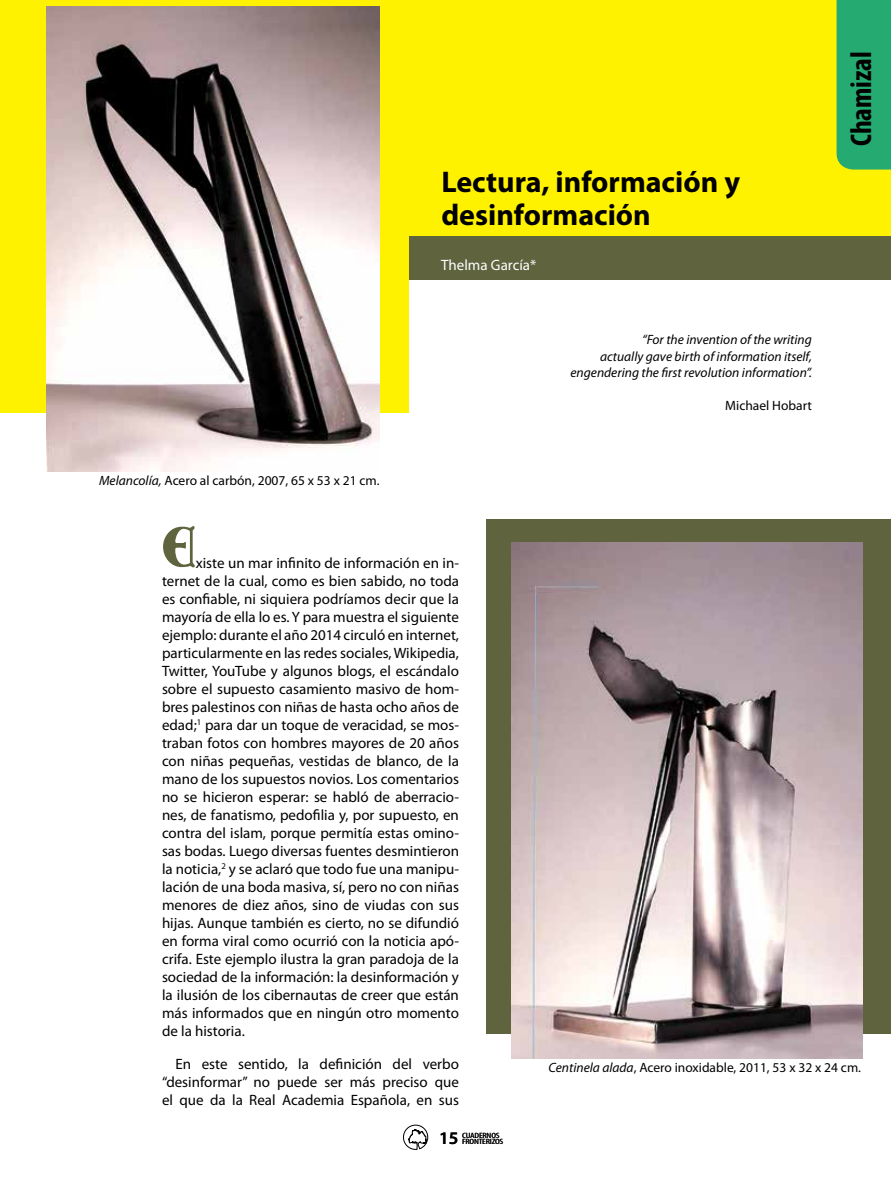
<style>
.page{position:relative;width:891px;height:1188px;background:#fff}
.page>*{position:absolute;margin:0;border:0;box-sizing:border-box;transform-origin:0 0}
.t1{font:52.5px "Deutsch Gothic";color:#5f643f}
.t2{font:700 30px/33px "Myriad Pro";color:#000}
.t3{font:700 condensed 30px "Myriad Pro";letter-spacing:-.005em;color:#000}
.t4{font:600 17.7px "Myriad Pro";color:#000}
.t5{font:15px/18px "Myriad Pro";color:#000;text-align:justify}
.t6{font:15px "Myriad Pro";color:#fff}
.t7{font:italic 13.5px/16.5px "Myriad Pro";color:#000;text-align:right}
.t8{font:13.5px "Myriad Pro";color:#000}
.t9{font:condensed 7.65px "Myriad Pro";letter-spacing:-.02em;color:#000;scale:1.37 1}
.s1{font-style:italic}
</style>
<div class="page">
<div style="left:407px;top:0;width:484px;height:280px;background:#5f643f"></div>
<div style="left:407px;top:0;width:484px;height:235px;background:#fff200"></div>
<svg style="left:403px;top:1125px;width:25px;height:25px"></svg>
<div style="left:837px;top:0;width:54px;height:170px;background:#25aa71"></div>
<div style="left:0;top:0;width:408px;height:413px;background:#fff200"></div>
<div style="left:486px;top:519px;width:405px;height:515px;background:#5f643f"></div>
<img style="left:46px;top:7px;width:334px;height:464px">
<img style="left:512px;top:542px;width:351px;height:516px">
<p class="t8" style="left:99px;top:472px;width:282px"><span class="s1">Melancolía,</span> Acero al carbón, 2007, 65 x 53 x 21 cm.</p>
<h2 class="t2" style="left:441px;top:164px;width:300px">Lectura, información y desinformación</h2>
<p class="t6" style="left:441px;top:256px;width:97px">Thelma García*</p>
<p class="t7" style="left:570px;top:331px;width:243px">“For the invention of the writing<br>actually gave birth of information itself, engendering the first revolution information”.</p>
<p class="t8" style="left:725px;top:397px;width:88px">Michael Hobart</p>
<h2 class="t3" style="left:842px;top:146px;width:96px;rotate:-90deg">Chamizal</h2>
<h1 class="t1" style="left:162px;top:523px;width:35px">E</h1>
<p class="t5" style="left:162px;top:553px;width:299px;text-indent:34px">xiste un mar infinito de información en in&shy;ternet de la cual, como es bien sabido, no toda es confiable, ni siquiera podríamos decir que la mayoría de ella lo es. Y para muestra el siguiente ejemplo: durante el año 2014 circuló en internet, particularmente en las redes sociales, Wikipedia, Twitter, YouTube y algunos blogs, el escándalo sobre el supuesto casamiento masivo de hom&shy;bres palestinos con niñas de hasta ocho años de edad;<sup>1</sup> para dar un toque de veracidad, se mos&shy;traban fotos con hombres mayores de 20 años con niñas pequeñas, vestidas de blanco, de la mano de los supuestos novios. Los comentarios no se hicieron esperar: se habló de aberracio&shy;nes, de fanatismo, pedofilia y, por supuesto, en contra del islam, porque permitía estas omino&shy;sas bodas. Luego diversas fuentes desmintieron la noticia,<sup>2</sup> y se aclaró que todo fue una manipu&shy;lación de una boda masiva, sí, pero no con niñas menores de diez años, sino de viudas con sus hijas. Aunque también es cierto, no se difundió en forma viral como ocurrió con la noticia apó&shy;crifa. Este ejemplo ilustra la gran paradoja de la sociedad de la información: la desinformación y la ilusión de los cibernautas de creer que están más informados que en ningún otro momento de la historia.</p>
<p class="t5" style="left:162px;top:1054px;width:299px;text-indent:14px">En este sentido, la definición del verbo “desinformar” no puede ser más preciso que el que da la Real Academia Española, en sus</p>
<p class="t9" style="left:462px;top:1130px;width:29px">CUADERNOS</p>
<p class="t4" style="left:439px;top:1127px;width:21px">15</p>
<p class="t9" style="left:462px;top:1136px;width:32px">FRONTERIZOS</p>
<p class="t8" style="left:548px;top:1059px;width:314px"><span class="s1">Centinela alada</span>, Acero inoxidable, 2011, 53 x 32 x 24 cm.</p>
</div>
